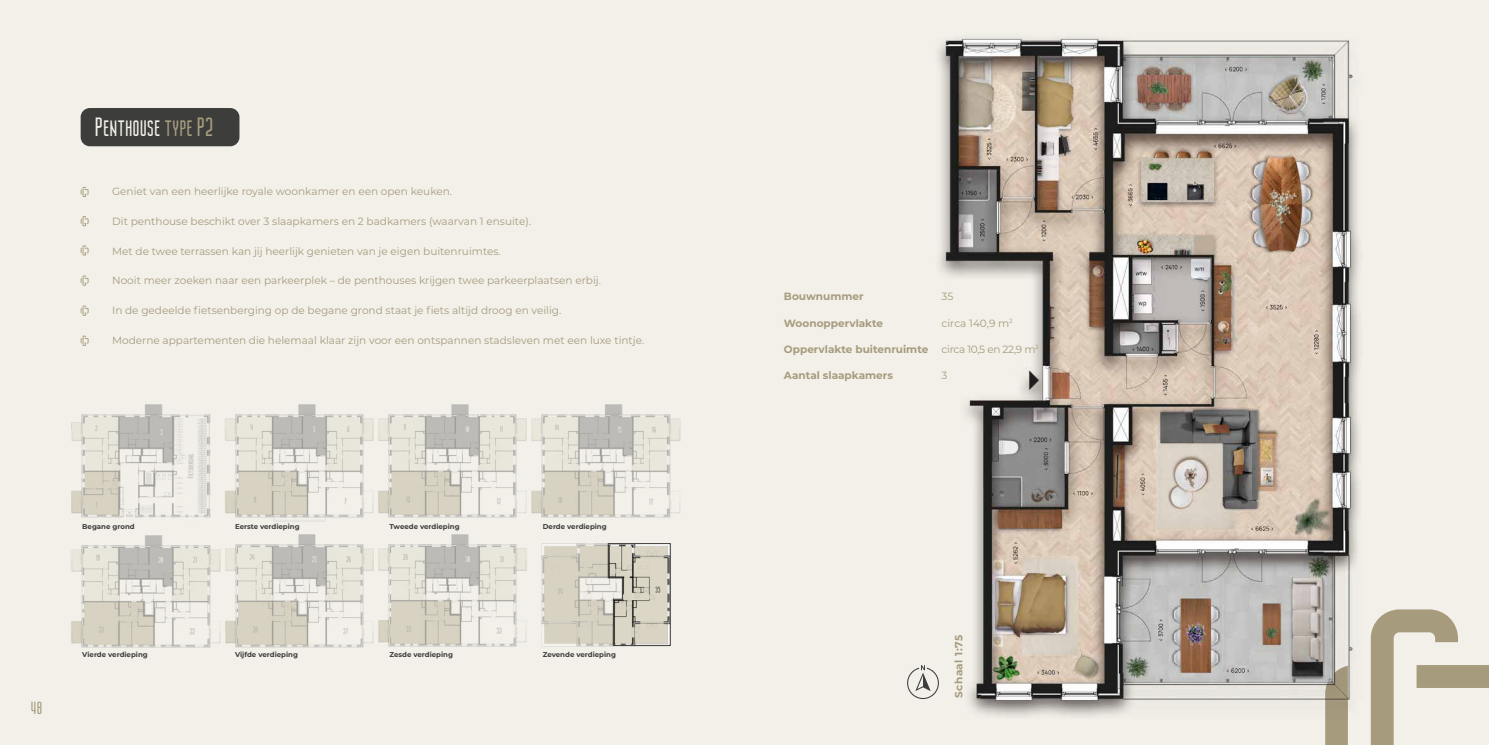
<style>
.page{position:relative;width:1489px;height:745px;background:#fff}
.page>*{position:absolute;margin:0;border:0;box-sizing:border-box;transform-origin:0 0}
.t1{font:26.25px "Nordin";color:#f2f0e9}
.t2{font:17.5px "Nordin";color:#a79b7e}
.t3{font:10.5px "Montserrat";color:#a79b7e}
.t4{font:700 10.5px "Montserrat";color:#a79b7e}
.t5{font:10.5px "Montserrat";letter-spacing:-.03em;color:#a79b7e}
.t6{font:700 10.5px "Montserrat";letter-spacing:.04em;color:#a79b7e}
.t7{font:700 7px "Montserrat";color:#3d3d3c}
.s1{color:#a79b7e}
</style>
<div class="page">
<div style="left:0;top:0;width:1488px;height:744px;background:#f2f0e9"></div>
<div style="left:81px;top:108px;width:158px;height:38px;background:#3d3d3c;border-radius:9px"></div>
<img style="left:66px;top:399px;width:157px;height:261px">
<img style="left:219px;top:399px;width:153px;height:260px">
<img style="left:372px;top:399px;width:158px;height:260px">
<img style="left:526px;top:530px;width:157px;height:128px">
<img style="left:526px;top:399px;width:157px;height:131px">
<svg style="left:607px;top:542px;width:64px;height:104px;background:#c5c1b4"></svg>
<svg style="left:1422px;top:609px;width:66px;height:135px;background:#ddd9cc"></svg>
<svg style="left:81px;top:187px;width:8px;height:10px"></svg>
<svg style="left:81px;top:216px;width:8px;height:10px"></svg>
<svg style="left:81px;top:245px;width:8px;height:10px"></svg>
<svg style="left:81px;top:275px;width:8px;height:10px"></svg>
<svg style="left:81px;top:305px;width:8px;height:10px"></svg>
<svg style="left:81px;top:335px;width:8px;height:10px"></svg>
<img style="left:884px;top:0;width:538px;height:744px">
<svg style="left:907px;top:664px;width:31px;height:34px"></svg>
<h1 class="t1" style="left:95px;top:113px;width:120px">Penthouse <span class="s1">type P2</span></h1>
<p class="t3" style="left:112px;top:184px;width:341px">Geniet van een heerlijke royale woonkamer en een open keuken.</p>
<p class="t3" style="left:112px;top:214px;width:420px">Dit penthouse beschikt over 3 slaapkamers en 2 badkamers (waarvan 1 ensuite).</p>
<p class="t3" style="left:112px;top:243px;width:390px">Met de twee terrassen kan jij heerlijk genieten van je eigen buitenruimtes.</p>
<p class="t3" style="left:112px;top:273px;width:490px">Nooit meer zoeken naar een parkeerplek – de penthouses krijgen twee parkeerplaatsen erbij.</p>
<p class="t3" style="left:112px;top:303px;width:450px">In de gedeelde fietsenberging op de begane grond staat je fiets altijd droog en veilig.</p>
<p class="t3" style="left:112px;top:333px;width:533px">Moderne appartementen die helemaal klaar zijn voor een ontspannen stadsleven met een luxe tintje.</p>
<p class="t7" style="left:82px;top:520px;width:54px">Begane grond</p>
<p class="t7" style="left:235px;top:520px;width:66px">Eerste verdieping</p>
<p class="t7" style="left:389px;top:520px;width:72px">Tweede verdieping</p>
<p class="t7" style="left:543px;top:520px;width:65px">Derde verdieping</p>
<h2 class="t2" style="left:31px;top:698px;width:13px">48</h2>
<p class="t7" style="left:82px;top:649px;width:67px">Vierde verdieping</p>
<p class="t7" style="left:235px;top:649px;width:64px">Vijfde verdieping</p>
<p class="t7" style="left:389px;top:649px;width:65px">Zesde verdieping</p>
<p class="t7" style="left:543px;top:649px;width:75px">Zevende verdieping</p>
<p class="t4" style="left:784px;top:289px;width:81px">Bouwnummer</p>
<p class="t3" style="left:941px;top:289px;width:13px">35</p>
<p class="t4" style="left:784px;top:315px;width:101px">Woonoppervlakte</p>
<p class="t3" style="left:941px;top:315px;width:73px">circa 140,9 m<sup>2</sup></p>
<p class="t4" style="left:784px;top:341px;width:146px">Oppervlakte buitenruimte</p>
<p class="t5" style="left:941px;top:342px;width:99px">circa 10,5 en 22,9 m<sup>2</sup></p>
<p class="t4" style="left:784px;top:367px;width:110px">Aantal slaapkamers</p>
<p class="t3" style="left:941px;top:368px;width:7px">3</p>
<p class="t6" style="left:951px;top:697px;width:64px;rotate:-90deg">Schaal 1:75</p>
</div>
